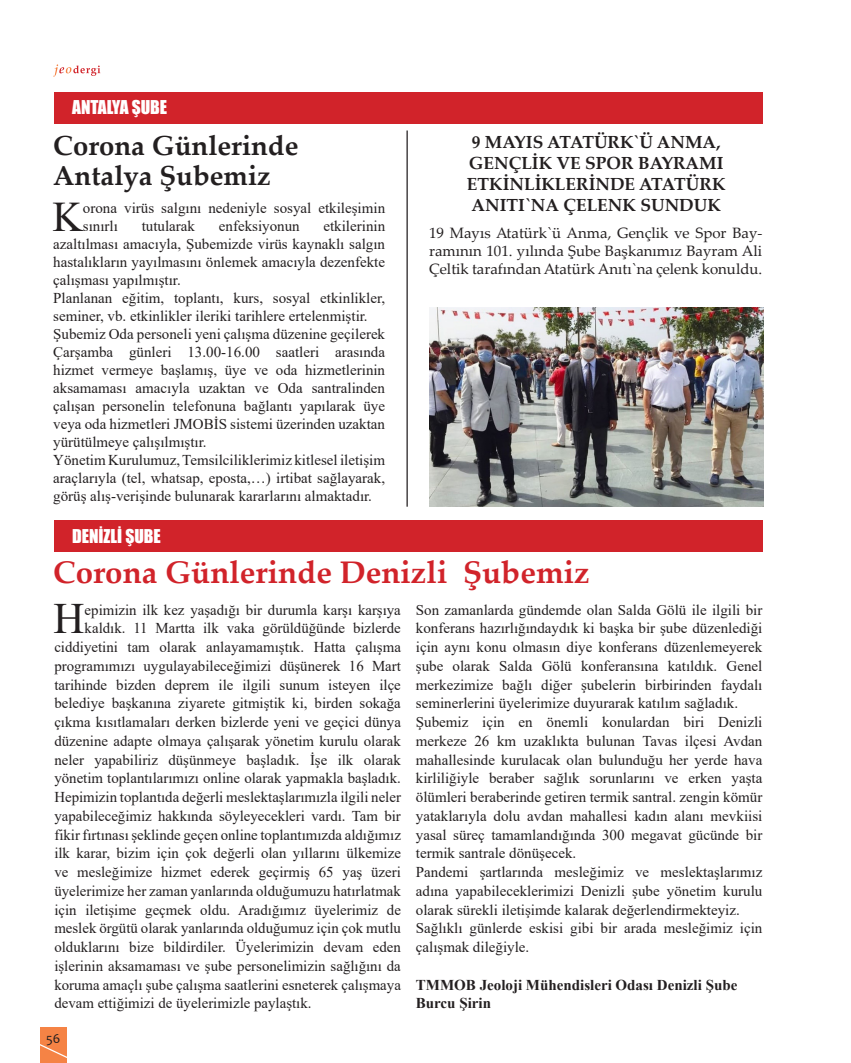
<style>
.page{position:relative;width:851px;height:1063px;background:#fff}
.page>*{position:absolute;margin:0;border:0;box-sizing:border-box;transform-origin:0 0}
.t1{font:43.38px "Times New Roman";color:#231f20}
.t2{font:42.12px "Times New Roman";color:#231f20}
.Başlık_1{font:700 31.25px "Palatino Linotype";color:#d1232a}
.Başlık_1-2{font:700 27.5px/30.2px "Palatino Linotype";color:#231f20}
._02_metin{font:700 17.5px/21px "Palatino Linotype";color:#231f20}
._02_metin-2{font:17.5px "Impact";color:#fff}
.t3{font:15px/18.8px "Times New Roman";color:#231f20;text-align:justify}
._02_metin-3{font:15px/18px "Palatino Linotype";color:#231f20;text-align:justify}
.t4{font:700 15px "Times New Roman";color:#231f20}
.t5{font:13.75px "Candara";color:#231f20}
</style>
<div class="page">
<div style="left:40px;top:1028px;width:26px;height:35px;background:#f58345"></div>
<svg style="left:40px;top:1041px;width:27px;height:19px"></svg>
<svg style="left:53px;top:64px;width:47px;height:13px"></svg>
<hr style="left:406px;top:131px;width:1px;height:376px;background:#231f20">
<div style="left:54px;top:92px;width:709px;height:31px;background:#d1232a"></div>
<div style="left:54px;top:520px;width:709px;height:32px;background:#d1232a"></div>
<img style="left:429px;top:307px;width:334px;height:200px">
<p class="_02_metin-2" style="left:72px;top:94px;width:97px">ANTALYA ŞUBE</p>
<p class="Başlık_1-2" style="left:53px;top:130px;width:247px">Corona Günlerinde<br>Antalya Şubemiz</p>
<p class="t2" style="left:52px;top:187px;width:32px">K</p>
<p class="t3" style="left:83px;top:199px;width:303px;line-height:18px">orona virüs salgını nedeniyle sosyal etkileşimin sınırlı</p>
<p class="t3" style="left:53px;top:217px;width:333px;line-height:18px;text-indent:270px">etkilerinin azaltılması amacıyla, Şubemizde virüs kaynaklı salgın hastalıkların yayılmasını önlemek amacıyla dezenfekte çalışması yapılmıştır.</p>
<p class="t3" style="left:53px;top:289px;width:333px;line-height:18px">Planlanan eğitim, toplantı, kurs, sosyal etkinlikler, seminer, vb. etkinlikler ileriki tarihlere ertelenmiştir.</p>
<p class="t3" style="left:53px;top:325px;width:333px;line-height:18px">Şubemiz Oda personeli yeni çalışma düzenine geçilerek Çarşamba günleri 13.00-16.00 saatleri arasında hizmet vermeye başlamış, üye ve oda hizmetlerinin aksamaması amacıyla uzaktan ve Oda santralinden çalışan personelin telefonuna bağlantı yapılarak üye veya oda hizmetleri JMOBİS sistemi üzerinden uzaktan yürütülmeye çalışılmıştır.</p>
<p class="t3" style="left:53px;top:451px;width:333px;line-height:18px">Yönetim Kurulumuz, Temsilciliklerimiz kitlesel iletişim araçlarıyla (tel, whatsap, eposta,…) irtibat sağlayarak, görüş alış-verişinde bulunarak kararlarını almaktadır.</p>
<p class="t3" style="left:142px;top:216px;width:55px">tutularak</p>
<p class="t3" style="left:219px;top:216px;width:82px">enfeksiyonun</p>
<p class="_02_metin-2" style="left:72px;top:522px;width:90px">DENİZLİ ŞUBE</p>
<p class="_02_metin" style="left:467px;top:131px;width:260px">9 MAYIS ATATÜRK`Ü ANMA,<br>GENÇLİK VE SPOR BAYRAMI<br>ETKİNLİKLERİNDE ATATÜRK<br>ANITI`NA ÇELENK SUNDUK</p>
<p class="_02_metin-3" style="left:429px;top:223px;width:334px">19 Mayıs Atatürk`ü Anma, Gençlik ve Spor Bay&shy;ramının 101. yılında Şube Başkanımız Bayram Ali Çeltik tarafından Atatürk Anıtı`na çelenk konuldu.</p>
<p class="Başlık_1" style="left:53px;top:550px;width:538px">Corona Günlerinde Denizli Şubemiz</p>
<p class="t1" style="left:54px;top:588px;width:32px">H</p>
<p class="t3" style="left:85px;top:600px;width:318px">epimizin ilk kez yaşadığı bir durumla karşı karşıya</p>
<p class="t3" style="left:85px;top:619px;width:318px">kaldık. 11 Martta ilk vaka görüldüğünde bizlerde</p>
<p class="t3" style="left:54px;top:637px;width:348px">ciddiyetini tam olarak anlayamamıştık. Hatta çalışma</p>
<p class="t3" style="left:54px;top:656px;width:348px">programımızı uygulayabileceğimizi düşünerek 16 Mart</p>
<p class="t3" style="left:54px;top:675px;width:348px">tarihinde bizden deprem ile ilgili sunum isteyen ilçe</p>
<p class="t3" style="left:54px;top:694px;width:348px">belediye başkanına ziyarete gitmiştik ki, birden sokağa</p>
<p class="t3" style="left:54px;top:712px;width:348px">çıkma kısıtlamaları derken bizlerde yeni ve geçici dünya</p>
<p class="t3" style="left:54px;top:731px;width:348px">düzenine adapte olmaya çalışarak yönetim kurulu olarak</p>
<p class="t3" style="left:54px;top:750px;width:348px">neler yapabiliriz düşünmeye başladık. İşe ilk olarak</p>
<p class="t3" style="left:54px;top:769px;width:348px">yönetim toplantılarımızı online olarak yapmakla başladık.</p>
<p class="t3" style="left:54px;top:787px;width:348px">Hepimizin toplantıda değerli meslektaşlarımızla ilgili neler</p>
<p class="t3" style="left:54px;top:806px;width:348px">yapabileceğimiz hakkında söyleyecekleri vardı. Tam bir</p>
<p class="t3" style="left:54px;top:825px;width:348px">fikir fırtınası şeklinde geçen online toplantımızda aldığımız</p>
<p class="t3" style="left:54px;top:844px;width:348px">ilk karar, bizim için çok değerli olan yıllarını ülkemize</p>
<p class="t3" style="left:54px;top:862px;width:348px">ve mesleğimize hizmet ederek geçirmiş 65 yaş üzeri</p>
<p class="t3" style="left:54px;top:881px;width:348px">üyelerimize her zaman yanlarında olduğumuzu hatırlatmak</p>
<p class="t3" style="left:54px;top:900px;width:348px">için iletişime geçmek oldu. Aradığımız üyelerimiz de</p>
<p class="t3" style="left:54px;top:919px;width:348px">meslek örgütü olarak yanlarında olduğumuz için çok mutlu</p>
<p class="t3" style="left:54px;top:937px;width:348px">olduklarını bize bildirdiler. Üyelerimizin devam eden</p>
<p class="t3" style="left:54px;top:956px;width:348px">işlerinin aksamaması ve şube personelimizin sağlığını da</p>
<p class="t3" style="left:54px;top:975px;width:348px">koruma amaçlı şube çalışma saatlerini esneterek çalışmaya</p>
<p class="t3" style="left:54px;top:994px;width:258px">devam ettiğimizi de üyelerimizle paylaştık.</p>
<p class="t5" style="left:46px;top:1030px;width:16px">56</p>
<p class="t3" style="left:416px;top:600px;width:348px">Son zamanlarda gündemde olan Salda Gölü ile ilgili bir konferans hazırlığındaydık ki başka bir şube düzenlediği için aynı konu olmasın diye konferans düzenlemeyerek şube olarak Salda Gölü konferansına katıldık. Genel merkezimize bağlı diğer şubelerin birbirinden faydalı seminerlerini üyelerimize duyurarak katılım sağladık.</p>
<p class="t3" style="left:416px;top:712px;width:348px">Şubemiz için en önemli konulardan biri Denizli merkeze 26 km uzaklıkta bulunan Tavas ilçesi Avdan mahallesinde kurulacak olan bulunduğu her yerde hava kirliliğiyle beraber sağlık sorunlarını ve erken yaşta ölümleri beraberinde getiren termik santral. zengin kömür yataklarıyla dolu avdan mahallesi kadın alanı mevkiisi yasal süreç tamamlandığında 300 megavat gücünde bir termik santrale dönüşecek.</p>
<p class="t3" style="left:416px;top:862px;width:348px">Pandemi şartlarında mesleğimiz ve meslektaşlarımız adına yapabileceklerimizi Denizli şube yönetim kurulu olarak sürekli iletişimde kalarak değerlendirmekteyiz.</p>
<p class="t3" style="left:416px;top:919px;width:348px">Sağlıklı günlerde eskisi gibi bir arada mesleğimiz için çalışmak dileğiyle.</p>
<p class="t4" style="left:416px;top:974px;width:323px">TMMOB Jeoloji Mühendisleri Odası Denizli Şube</p>
<p class="t4" style="left:416px;top:993px;width:77px">Burcu Şirin</p>
</div>
